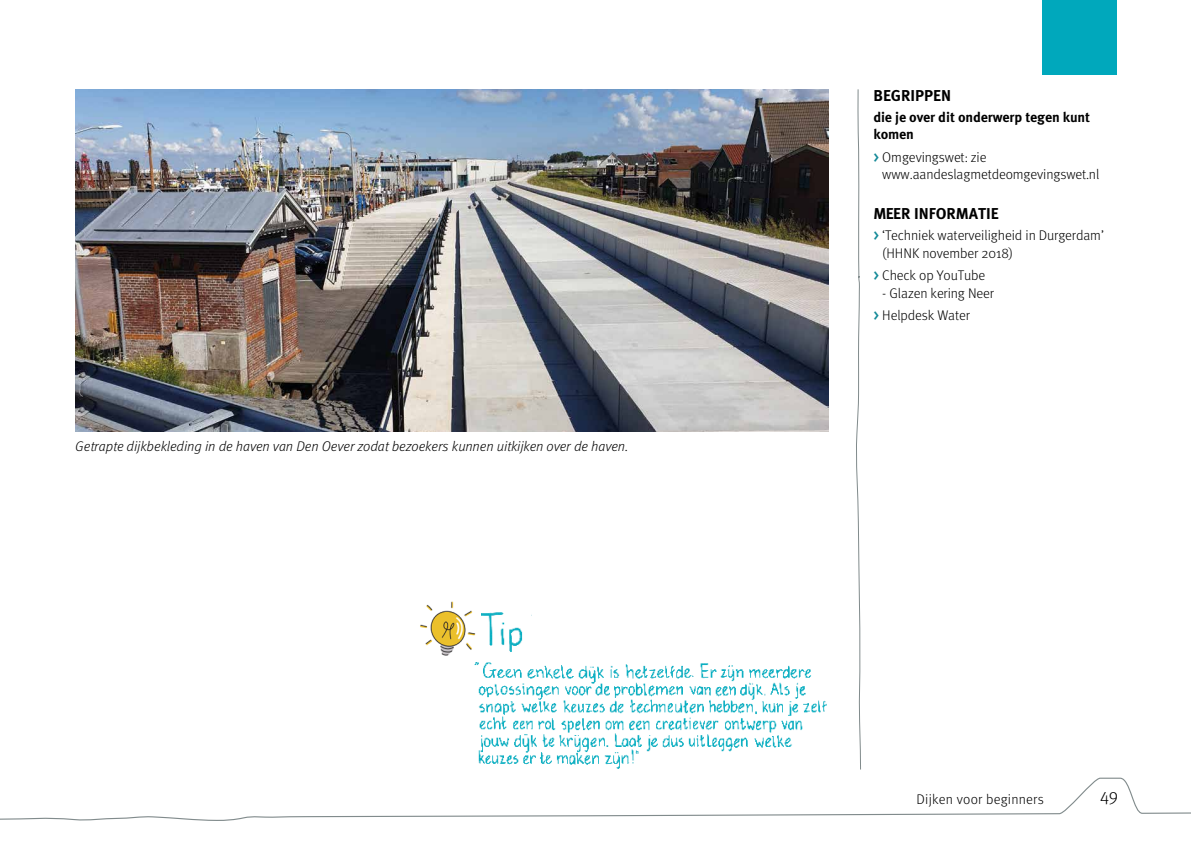
<style>
.page{position:relative;width:1191px;height:844px;background:#fff}
.page>*{position:absolute;margin:0;border:0;box-sizing:border-box;transform-origin:0 0}
.t1{font:300 17.5px "FF Meta Pro";color:#000}
.t2{font:700 15.75px "FF Meta Pro";color:#000}
.t3{font:300 14px/17.5px "FF Meta Pro";letter-spacing:-.005em;color:#000}
.t4{font:italic 300 14px "FF Meta Pro";color:#000}
.t5{font:700 14px/17.5px "FF Meta Pro";letter-spacing:-.01em;color:#000}
.t6{font:300 14px "FF Meta Pro";letter-spacing:.015em;color:#000}
.s1{font-weight:500;font-size:14.88px;color:#158a98}
</style>
<div class="page">
<svg style="left:856px;top:89px;width:5px;height:681px"></svg>
<img style="left:474px;top:662px;width:353px;height:107px">
<div style="left:1042px;top:0;width:74px;height:74px;background:#00a8bc"></div>
<img style="left:75px;top:89px;width:753px;height:343px">
<img style="left:481px;top:612px;width:42px;height:40px">
<img style="left:420px;top:601px;width:56px;height:55px">
<svg style="left:0;top:777px;width:1191px;height:44px"></svg>
<p class="t4" style="left:75px;top:436px;width:555px">Getrapte dijkbekleding in de haven van Den Oever zodat bezoekers kunnen uitkijken over de haven.</p>
<p class="t2" style="left:873px;top:83px;width:79px">BEGRIPPEN</p>
<p class="t5" style="left:873px;top:107px;width:218px">die je over dit onderwerp tegen kunt komen</p>
<p class="t3" style="left:882px;top:148px;width:218px;text-indent:-9px"><span class="s1">&gt;</span> Omgevingswet: zie www.aandeslagmetdeomgevingswet.nl</p>
<p class="t2" style="left:873px;top:202px;width:127px">MEER INFORMATIE</p>
<p class="t3" style="left:882px;top:226px;width:223px;text-indent:-9px"><span class="s1">&gt;</span> ‘Techniek waterveiligheid in Durgerdam’ (HHNK november 2018)</p>
<p class="t3" style="left:873px;top:266px;width:114px"><span class="s1">&gt;</span> Check op YouTube</p>
<p class="t3" style="left:873px;top:281px;width:122px;line-height:22.4px;text-indent:9px">- Glazen kering Neer <span class="s1">&gt;</span> Helpdesk Water</p>
<p class="t6" style="left:916px;top:788px;width:129px">Dijken voor beginners</p>
<p class="t1" style="left:1100px;top:781px;width:20px">49</p>
</div>
